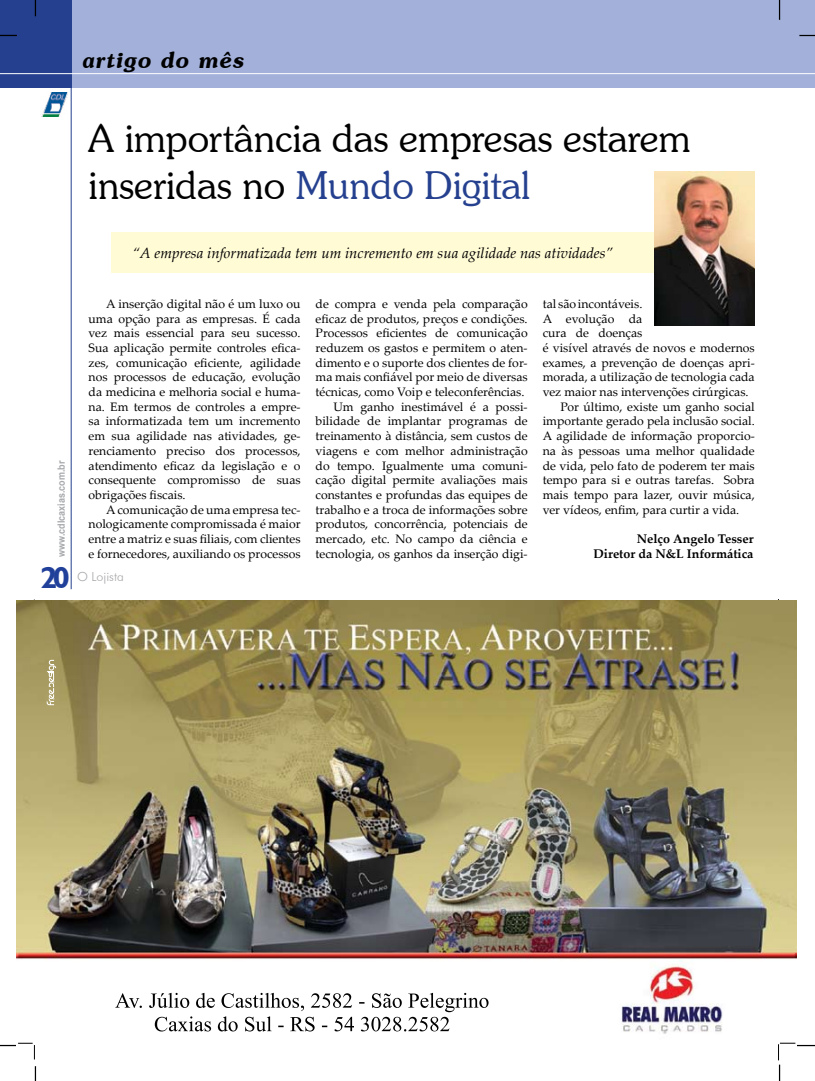
<style>
.page{position:relative;width:815px;height:1081px;background:#fff}
.page>*{position:absolute;margin:0;border:0;box-sizing:border-box;transform-origin:0 0}
.t1{font:300 38.75px/46.5px "Souvenir IT Cby BT";color:#000}
.t2{font:700 30px "Humanist 521 BT";color:#21409a}
.t3{font:italic 600 22.5px "Souvenir IT Cby BT";letter-spacing:.05em;color:#000}
.t4{font:italic 15px "Palatino Linotype";color:#000}
.t5{font:700 12.5px/15px "Palatino Linotype";color:#000;text-align:right}
.t6{font:300 12.5px "Futura BT";color:#a7a9ac}
.t7{font:12.25px/14.8px "Palatino Linotype";color:#000;text-align:right}
.t8{font:700 10px "Arial";color:#a7a9ac;scale:.9 1}
.s1{color:#24408f}
</style>
<div class="page">
<div style="left:111px;top:233px;width:572px;height:40px;background:#fffbd5"></div>
<hr style="left:71px;top:0;width:1px;height:589px;background:#24408f">
<div style="left:71px;top:0;width:744px;height:88px;background:#a3b1da"></div>
<div style="left:0;top:0;width:71px;height:88px;background:#24408f"></div>
<svg style="left:779px;top:0;width:1px;height:20px"></svg>
<svg style="left:35px;top:0;width:1px;height:16px"></svg>
<svg style="left:799px;top:35px;width:16px;height:1px"></svg>
<svg style="left:0;top:35px;width:17px;height:1px"></svg>
<svg style="left:35px;top:1066px;width:1px;height:15px"></svg>
<hr style="left:0;top:73px;width:815px;height:1px;background:#fff">
<img style="left:41px;top:93px;width:26px;height:24px">
<img style="left:654px;top:172px;width:101px;height:154px">
<img style="left:17px;top:600px;width:779px;height:460px">
<svg style="left:115px;top:993px;width:27px;height:15px"></svg>
<svg style="left:149px;top:993px;width:340px;height:38px"></svg>
<svg style="left:0;top:1043px;width:35px;height:16px"></svg>
<svg style="left:778px;top:1043px;width:37px;height:38px"></svg>
<svg style="left:47px;top:660px;width:9px;height:45px"></svg>
<p class="t3" style="left:82px;top:46px;width:163px">artigo do mês</p>
<p class="t1" style="left:89px;top:115px;width:604px">A importância das empresas estarem inseridas no <span class="s1">Mundo Digital</span></p>
<p class="t4" style="left:132px;top:242px;width:482px">“A empresa informatizada tem um incremento em sua agilidade nas atividades”</p>
<p class="t8" style="left:55px;top:557px;width:109px;rotate:-90deg">www.cdlcaxias.com.br</p>
<p class="t2" style="left:41px;top:559px;width:30px">20</p>
<p class="t7" style="left:106px;top:296px;width:196px">A inserção digital não é um luxo ou</p>
<p class="t7" style="left:89px;top:310px;width:214px">uma opção para as empresas. É cada</p>
<p class="t7" style="left:89px;top:325px;width:214px">vez mais essencial para seu sucesso.</p>
<p class="t7" style="left:89px;top:340px;width:214px">Sua aplicação permite controles efica-</p>
<p class="t7" style="left:89px;top:355px;width:214px">zes, comunicação eficiente, agilidade</p>
<p class="t7" style="left:89px;top:369px;width:214px">nos processos de educação, evolução</p>
<p class="t7" style="left:89px;top:384px;width:214px">da medicina e melhoria social e huma-</p>
<p class="t7" style="left:89px;top:399px;width:214px">na. Em termos de controles a empre-</p>
<p class="t7" style="left:89px;top:413px;width:214px">sa informatizada tem um incremento</p>
<p class="t7" style="left:89px;top:428px;width:214px">em sua agilidade nas atividades, ge-</p>
<p class="t7" style="left:89px;top:443px;width:214px">renciamento preciso dos processos,</p>
<p class="t7" style="left:89px;top:457px;width:214px">atendimento eficaz da legislação e o</p>
<p class="t7" style="left:89px;top:472px;width:214px">consequente compromisso de suas</p>
<p class="t7" style="left:89px;top:487px;width:99px">obrigações fiscais.</p>
<p class="t7" style="left:106px;top:502px;width:196px">A comunicação de uma empresa tec-</p>
<p class="t7" style="left:89px;top:516px;width:214px">nologicamente compromissada é maior</p>
<p class="t7" style="left:89px;top:531px;width:214px">entre a matriz e suas filiais, com clientes</p>
<p class="t7" style="left:89px;top:546px;width:214px">e fornecedores, auxiliando os processos</p>
<p class="t6" style="left:77px;top:569px;width:48px">O Lojista</p>
<p class="t7" style="left:316px;top:296px;width:214px">de compra e venda pela comparação eficaz de produtos, preços e condições.<br>Processos eficientes de comunicação reduzem os gastos e permitem o aten&shy;dimento e o suporte dos clientes de for&shy;ma mais confiável por meio de diversas técnicas, como Voip e teleconferências.<br>Um ganho inestimável é a possi&shy;bilidade de implantar programas de treinamento à distância, sem custos de viagens e com melhor administração do tempo. Igualmente uma comuni&shy;cação digital permite avaliações mais constantes e profundas das equipes de trabalho e a troca de informações sobre produtos, concorrência, potenciais de mercado, etc. No campo da ciência e tecnologia, os ganhos da inserção digi-</p>
<p class="t7" style="left:543px;top:296px;width:101px">tal são incontáveis.</p>
<p class="t7" style="left:543px;top:310px;width:101px">A evolução da</p>
<p class="t7" style="left:543px;top:325px;width:101px">cura de doenças</p>
<p class="t7" style="left:543px;top:340px;width:214px">é visível através de novos e modernos</p>
<p class="t7" style="left:543px;top:355px;width:214px">exames, a prevenção de doenças apri-</p>
<p class="t7" style="left:543px;top:369px;width:214px">morada, a utilização de tecnologia cada</p>
<p class="t7" style="left:543px;top:384px;width:207px">vez maior nas intervenções cirúrgicas.</p>
<p class="t7" style="left:560px;top:399px;width:196px">Por último, existe um ganho social</p>
<p class="t7" style="left:543px;top:413px;width:214px">importante gerado pela inclusão social.</p>
<p class="t7" style="left:543px;top:428px;width:214px">A agilidade de informação proporcio-</p>
<p class="t7" style="left:543px;top:443px;width:214px">na às pessoas uma melhor qualidade</p>
<p class="t7" style="left:543px;top:457px;width:214px">de vida, pelo fato de poderem ter mais</p>
<p class="t7" style="left:543px;top:472px;width:214px">tempo para si e outras tarefas. Sobra</p>
<p class="t7" style="left:543px;top:487px;width:214px">mais tempo para lazer, ouvir música,</p>
<p class="t7" style="left:543px;top:502px;width:198px">ver vídeos, enfim, para curtir a vida.</p>
<p class="t5" style="left:594px;top:531px;width:161px">Nelço Angelo Tesser<br>Diretor da N&amp;L Informática</p>
</div>
